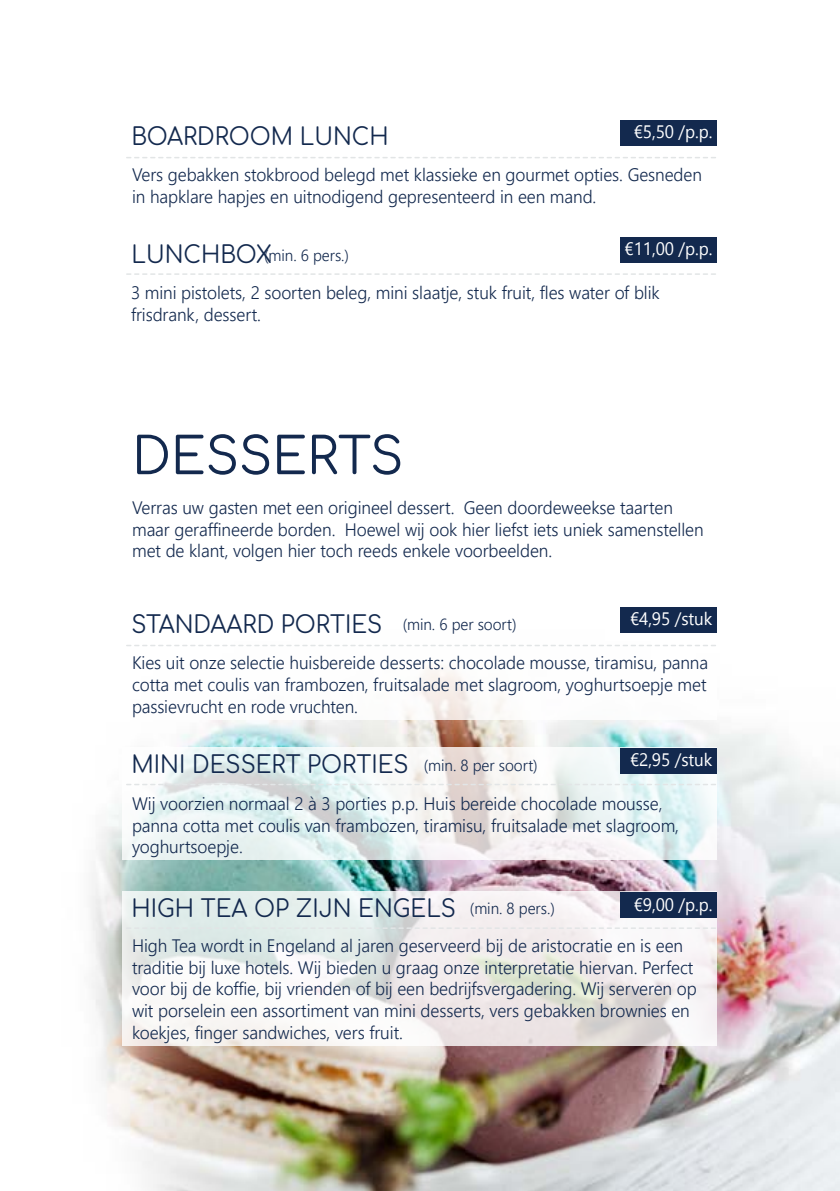
<style>
.page{position:relative;width:840px;height:1191px;background:#fff}
.page>*{position:absolute;margin:0;border:0;box-sizing:border-box;transform-origin:0 0}
.t1{font:50.6px "Comfortaa";letter-spacing:-.005em;color:#13294e}
.t2{font:24px "Comfortaa";color:#13294e;scale:.95 1}
.t3{font:300 18px/21.6px "Segoe UI";letter-spacing:-.005em;color:#13294e}
.t4{font:18px "Segoe UI";letter-spacing:-.005em;color:#fff;scale:.95 1}
.t5{font:300 16px "Segoe UI";letter-spacing:-.005em;color:#13294e}
</style>
<div class="page">
<img style="left:90px;top:607px;width:749px;height:584px">
<div style="left:123px;top:607px;width:593px;height:112px;background:#fff"></div>
<svg style="left:123px;top:747px;width:593px;height:113px"></svg>
<svg style="left:123px;top:891px;width:593px;height:154px"></svg>
<svg style="left:127px;top:157px;width:589px;height:1px"></svg>
<svg style="left:127px;top:273px;width:589px;height:2px"></svg>
<svg style="left:127px;top:645px;width:589px;height:1px"></svg>
<svg style="left:127px;top:783px;width:589px;height:2px"></svg>
<svg style="left:127px;top:927px;width:589px;height:2px"></svg>
<div style="left:620px;top:120px;width:96px;height:26px;background:#13294e"></div>
<div style="left:620px;top:237px;width:96px;height:25px;background:#13294e"></div>
<div style="left:620px;top:607px;width:96px;height:25px;background:#13294e"></div>
<div style="left:620px;top:747px;width:96px;height:26px;background:#13294e"></div>
<div style="left:620px;top:891px;width:96px;height:26px;background:#13294e"></div>
<p class="t4" style="left:633px;top:117px;width:84px">€5,50 /p.p.</p>
<h2 class="t2" style="left:131px;top:115px;width:272px">BOARDROOM LUNCH</h2>
<p class="t3" style="left:132px;top:163px;width:571px">Vers gebakken stokbrood belegd met klassieke en gourmet opties. Gesneden in hapklare hapjes en uitnodigend gepresenteerd in een mand.</p>
<h2 class="t2" style="left:131px;top:233px;width:149px">LUNCHBOX</h2>
<p class="t3" style="left:131px;top:281px;width:530px">3 mini pistolets, 2 soorten beleg, mini slaatje, stuk fruit, fles water of blik frisdrank, dessert.</p>
<p class="t4" style="left:624px;top:234px;width:94px">€11,00 /p.p.</p>
<p class="t5" style="left:264px;top:243px;width:86px">(min. 6 pers.)</p>
<h1 class="t1" style="left:132px;top:410px;width:273px">DESSERTS</h1>
<p class="t3" style="left:132px;top:496px;width:572px">Verras uw gasten met een origineel dessert. Geen doordeweekse taarten maar geraffineerde borden. Hoewel wij ook hier liefst iets uniek samenstellen met de klant, volgen hier toch reeds enkele voorbeelden.</p>
<p class="t4" style="left:629px;top:604px;width:88px">€4,95 /stuk</p>
<h2 class="t2" style="left:131px;top:602px;width:265px">STANDAARD PORTIES</h2>
<p class="t3" style="left:132px;top:651px;width:577px;text-align:justify">Kies uit onze selectie huisbereide desserts: chocolade mousse, tiramisu, panna cotta met coulis van frambozen, fruitsalade met slagroom, yoghurtsoepje met passievrucht en rode vruchten.</p>
<p class="t5" style="left:402px;top:611px;width:115px">(min. 6 per soort)</p>
<p class="t4" style="left:629px;top:745px;width:88px">€2,95 /stuk</p>
<h2 class="t2" style="left:131px;top:743px;width:293px">MINI DESSERT PORTIES</h2>
<p class="t3" style="left:132px;top:792px;width:548px">Wij voorzien normaal 2 à 3 porties p.p. Huis bereide chocolade mousse, panna cotta met coulis van frambozen, tiramisu, fruitsalade met slagroom, yoghurtsoepje.</p>
<p class="t5" style="left:423px;top:752px;width:115px">(min. 8 per soort)</p>
<h2 class="t2" style="left:131px;top:886px;width:342px">HIGH TEA OP ZIJN ENGELS</h2>
<p class="t3" style="left:132px;top:934px;width:566px">High Tea wordt in Engeland al jaren geserveerd bij de aristocratie en is een traditie bij luxe hotels. Wij bieden u graag onze interpretatie hiervan. Perfect voor bij de koffie, bij vrienden of bij een bedrijfsvergadering. Wij serveren op wit porselein een assortiment van mini desserts, vers gebakken brownies en koekjes, finger sandwiches, vers fruit.</p>
<p class="t4" style="left:633px;top:890px;width:84px">€9,00 /p.p.</p>
<p class="t5" style="left:469px;top:896px;width:86px">(min. 8 pers.)</p>
</div>
